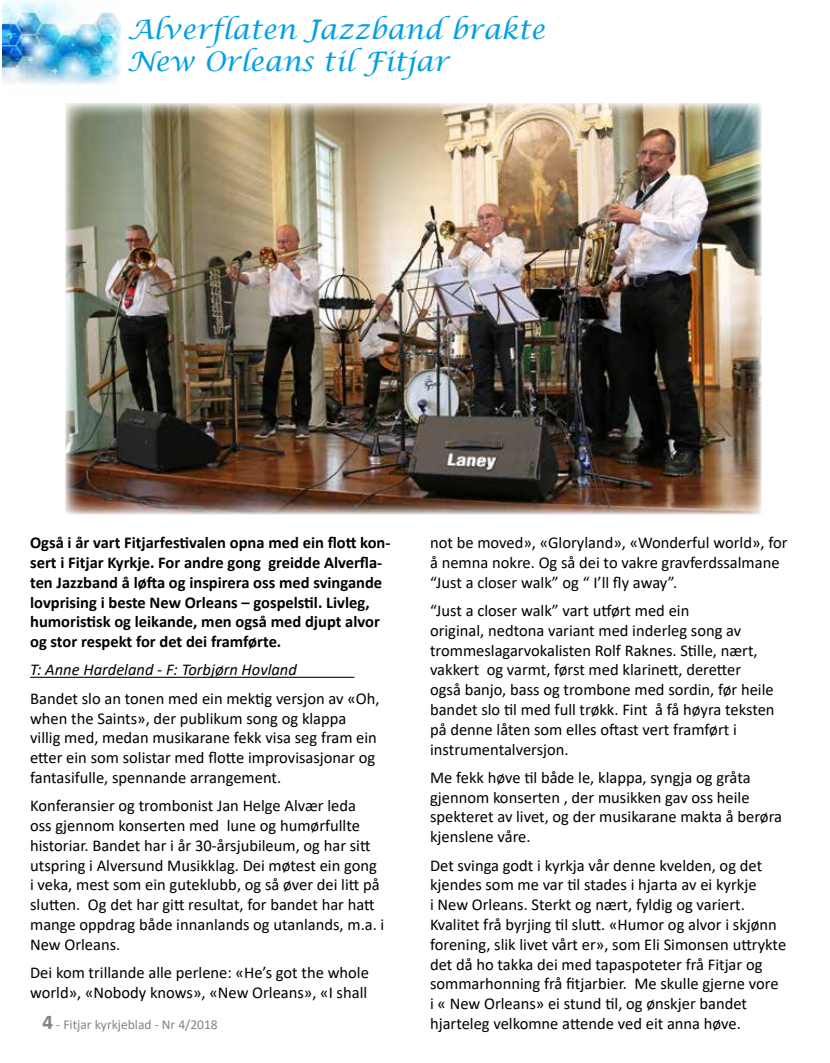
<style>
.page{position:relative;width:830px;height:1063px;background:#fff}
.page>*{position:absolute;margin:0;border:0;box-sizing:border-box;transform-origin:0 0}
.t1{font:italic 27px/32.4px "Lucida Calligraphy";color:#009fe3}
.t2{font:16.5px/19.8px "Calibri";color:#000}
.t3{font:700 16.5px/19.8px "Calibri";color:#000}
.t4{font:italic 16.5px "Calibri";color:#000}
.t5{font:13.5px "Calibri";color:#838382}
.s1{font-weight:700;font-size:21px}
</style>
<div class="page">
<img style="left:2px;top:0;width:118px;height:85px">
<hr style="left:30px;top:677px;width:324px;height:1px;background:#000">
<img style="left:65px;top:103px;width:695px;height:411px">
<h1 class="t1" style="left:127px;top:14px;width:419px">Alverflaten Jazzband brakte<br>New Orleans til Fitjar</h1>
<p class="t3" style="left:30px;top:533px;width:362px">Også i år vart Fitjarfestivalen opna med ein flott kon&shy;sert i Fitjar Kyrkje. For andre gong greidde Alverfla&shy;ten Jazzband å løfta og inspirera oss med svingande lovprising i beste New Orleans – gospelstil. Livleg, humoristisk og leikande, men også med djupt alvor og stor respekt for det dei framførte.</p>
<p class="t4" style="left:30px;top:658px;width:268px">T: Anne Hardeland - F: Torbjørn Hovland</p>
<p class="t2" style="left:30px;top:688px;width:351px">Bandet slo an tonen med ein mektig versjon av «Oh, when the Saints», der publikum song og klappa villig med, medan musikarane fekk visa seg fram ein etter ein som solistar med flotte improvisasjonar og fantasifulle, spennande arrangement.</p>
<p class="t2" style="left:30px;top:795px;width:355px">Konferansier og trombonist Jan Helge Alvær leda<br>oss gjennom konserten med lune og humørfullte historiar. Bandet har i år 30-årsjubileum, og har sitt utspring i Alversund Musikklag. Dei møtest ein gong i veka, mest som ein guteklubb, og så øver dei litt på slutten. Og det har gitt resultat, for bandet har hatt mange oppdrag både innanlands og utanlands, m.a. i New Orleans.</p>
<p class="t2" style="left:30px;top:962px;width:340px">Dei kom trillande alle perlene: «He’s got the whole world», «Nobody knows», «New Orleans», «I shall</p>
<p class="t5" style="left:43px;top:1015px;width:177px"><span class="s1">4</span> - Fitjar kyrkjeblad - Nr 4/2018</p>
<p class="t2" style="left:430px;top:532px;width:359px">not be moved», «Gloryland», «Wonderful world», for å nemna nokre. Og så dei to vakre gravferdssalmane “Just a closer walk” og “ I’ll fly away”.</p>
<p class="t2" style="left:430px;top:600px;width:346px">“Just a closer walk” vart utført med ein<br>original, nedtona variant med inderleg song av trommeslagarvokalisten Rolf Raknes. Stille, nært, vakkert og varmt, først med klarinett, deretter også banjo, bass og trombone med sordin, før heile bandet slo til med full trøkk. Fint å få høyra teksten på denne låten som elles oftast vert framført i instrumentalversjon.</p>
<p class="t2" style="left:430px;top:767px;width:353px">Me fekk høve til både le, klappa, syngja og gråta gjennom konserten , der musikken gav oss heile spekteret av livet, og der musikarane makta å berøra kjenslene våre.</p>
<p class="t2" style="left:430px;top:855px;width:357px">Det svinga godt i kyrkja vår denne kvelden, og det kjendes som me var til stades i hjarta av ei kyrkje<br>i New Orleans. Sterkt og nært, fyldig og variert.<br>Kvalitet frå byrjing til slutt. «Humor og alvor i skjønn forening, slik livet vårt er», som Eli Simonsen uttrykte det då ho takka dei med tapaspoteter frå Fitjar og sommarhonning frå fitjarbier. Me skulle gjerne vore i « New Orleans» ei stund til, og ønskjer bandet hjarteleg velkomne attende ved eit anna høve.</p>
</div>
